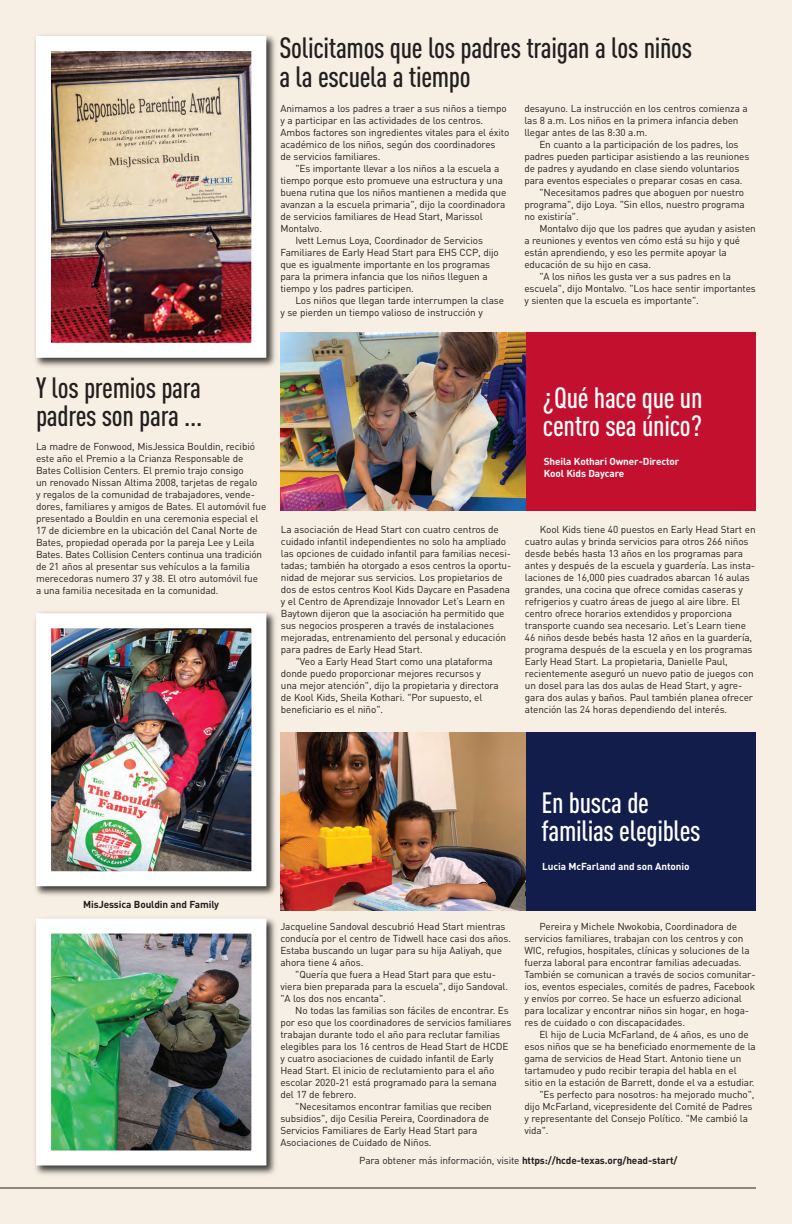
<style>
.page{position:relative;width:792px;height:1224px;background:#f8efe4}
.page>*{position:absolute;margin:0;border:0;box-sizing:border-box;transform-origin:0 0}
.t1{font:500 29px/28.5px "DIN Cond";letter-spacing:-.01em;color:#231f20}
.t2{font:500 29px/28.5px "DIN Cond";letter-spacing:-.01em;color:#fff}
.t3{font:10px/12px "DIN";letter-spacing:-.01em;color:#231f20}
.t4{font:700 10px "DIN";letter-spacing:-.01em;color:#231f20}
.t5{font:700 10px/12px "DIN";letter-spacing:-.01em;color:#fff}
.s1{font-weight:400}
</style>
<div class="page">
<hr style="left:0;top:1188px;width:756px;height:1px;background:#231f20">
<div style="left:518px;top:732px;width:238px;height:178px;background:#131d4b"></div>
<img style="left:281px;top:732px;width:245px;height:178px">
<div style="left:519px;top:333px;width:237px;height:178px;background:#c3102f"></div>
<img style="left:281px;top:333px;width:245px;height:178px">
<img style="left:35px;top:35px;width:241px;height:332px">
<img style="left:52px;top:52px;width:198px;height:290px">
<div style="left:36px;top:36px;width:230px;height:322px;border:15px solid #fff"></div>
<img style="left:35px;top:612px;width:241px;height:284px">
<img style="left:52px;top:629px;width:198px;height:241px">
<div style="left:36px;top:613px;width:230px;height:273px;border:15px solid #fff"></div>
<img style="left:35px;top:918px;width:241px;height:257px">
<img style="left:52px;top:935px;width:198px;height:214px">
<div style="left:36px;top:919px;width:230px;height:246px;border:15px solid #fff"></div>
<p class="t1" style="left:279px;top:37px;width:414px">Solicitamos que los padres traigan a los niños a la escuela a tiempo</p>
<p class="t3" style="left:280px;top:104px;width:230px">Animamos a los padres a traer a sus niños a tiempo y a participar en las actividades de los centros.<br>Ambos factores son ingredientes vitales para el éxito académico de los niños, según dos coordinadores<br>de servicios familiares.</p>
<p class="t3" style="left:280px;top:164px;width:227px;text-indent:15px">"Es importante llevar a los niños a la escuela a tiempo porque esto promueve una estructura y una buena rutina que los niños mantienen a medida que avanzan a la escuela primaria", dijo la coordinadora de servicios familiares de Head Start, Marissol Montalvo.</p>
<p class="t3" style="left:280px;top:236px;width:220px;text-indent:15px">Ivett Lemus Loya, Coordinador de Servicios Familiares de Early Head Start para EHS CCP, dijo que es igualmente importante en los programas para la primera infancia que los niños lleguen a tiempo y los padres participen.</p>
<p class="t3" style="left:280px;top:296px;width:225px;text-indent:15px">Los niños que llegan tarde interrumpen la clase y se pierden un tiempo valioso de instrucción y</p>
<p class="t3" style="left:524px;top:104px;width:225px">desayuno. La instrucción en los centros comienza a las 8 a.m. Los niños en la primera infancia deben llegar antes de las 8:30 a.m.</p>
<p class="t3" style="left:524px;top:140px;width:227px;text-indent:15px">En cuanto a la participación de los padres, los padres pueden participar asistiendo a las reuniones de padres y ayudando en clase siendo voluntarios para eventos especiales o preparar cosas en casa.</p>
<p class="t3" style="left:524px;top:188px;width:222px;text-align:justify;text-indent:15px">"Necesitamos padres que aboguen por nuestro programa", dijo Loya. "Sin ellos, nuestro programa no existiría".</p>
<p class="t3" style="left:524px;top:224px;width:233px;text-indent:15px">Montalvo dijo que los padres que ayudan y asisten a reuniones y eventos ven cómo está su hijo y qué están aprendiendo, y eso les permite apoyar la educación de su hijo en casa.</p>
<p class="t3" style="left:524px;top:272px;width:233px;text-indent:15px">"A los niños les gusta ver a sus padres en la escuela", dijo Montalvo. "Los hace sentir importantes y sienten que la escuela es importante".</p>
<p class="t1" style="left:36px;top:377px;width:168px">Y los premios para padres son para ...</p>
<p class="t3" style="left:36px;top:442px;width:232px">La madre de Fonwood, MisJessica Bouldin, recibió este año el Premio a la Crianza Responsable de Bates Collision Centers. El premio trajo consigo<br>un renovado Nissan Altima 2008, tarjetas de regalo<br>y regalos de la comunidad de trabajadores, vende&shy;dores, familiares y amigos de Bates. El automóvil fue presentado a Bouldin en una ceremonia especial el 17 de diciembre en la ubicación del Canal Norte de Bates, propiedad operada por la pareja Lee y Leila Bates. Bates Collision Centers continua una tradición de 21 años al presentar sus vehículos a la familia merecedoras numero 37 y 38. El otro automóvil fue<br>a una familia necesitada en la comunidad.</p>
<p class="t2" style="left:543px;top:387px;width:161px">¿Qué hace que un centro sea único?</p>
<p class="t5" style="left:544px;top:456px;width:137px">Sheila Kothari Owner-Director<br>Kool Kids Daycare</p>
<p class="t3" style="left:281px;top:525px;width:232px">La asociación de Head Start con cuatro centros de cuidado infantil independientes no solo ha ampliado las opciones de cuidado infantil para familias necesi&shy;tadas; también ha otorgado a esos centros la oportu&shy;nidad de mejorar sus servicios. Los propietarios de dos de estos centros Kool Kids Daycare en Pasadena y el Centro de Aprendizaje Innovador Let’s Learn en Baytown dijeron que la asociación ha permitido que sus negocios prosperen a través de instalaciones mejoradas, entrenamiento del personal y educación para padres de Early Head Start.</p>
<p class="t3" style="left:281px;top:657px;width:220px;text-indent:15px">"Veo a Early Head Start como una plataforma donde puedo proporcionar mejores recursos y una mejor atención", dijo la propietaria y directora de Kool Kids, Sheila Kothari. "Por supuesto, el beneficiario es el niño".</p>
<p class="t3" style="left:525px;top:525px;width:232px;text-indent:15px">Kool Kids tiene 40 puestos en Early Head Start en cuatro aulas y brinda servicios para otros 266 niños desde bebés hasta 13 años en los programas para antes y después de la escuela y guardería. Las insta&shy;laciones de 16,000 pies cuadrados abarcan 16 aulas grandes, una cocina que ofrece comidas caseras y refrigerios y cuatro áreas de juego al aire libre. El centro ofrece horarios extendidos y proporciona transporte cuando sea necesario. Let’s Learn tiene 46 niños desde bebés hasta 12 años en la guardería, programa después de la escuela y en los programas Early Head Start. La propietaria, Danielle Paul, recientemente aseguró un nuevo patio de juegos con un dosel para las dos aulas de Head Start, y agre&shy;gara dos aulas y baños. Paul también planea ofrecer atención las 24 horas dependiendo del interés.</p>
<p class="t4" style="left:83px;top:901px;width:137px">MisJessica Bouldin and Family</p>
<p class="t2" style="left:541px;top:792px;width:161px">En busca de familias elegibles</p>
<p class="t5" style="left:542px;top:861px;width:149px">Lucia McFarland and son Antonio</p>
<p class="t3" style="left:280px;top:922px;width:232px">Jacqueline Sandoval descubrió Head Start mientras conducía por el centro de Tidwell hace casi dos años.<br>Estaba buscando un lugar para su hija Aaliyah, que ahora tiene 4 años.</p>
<p class="t3" style="left:280px;top:970px;width:229px;text-indent:15px">"Quería que fuera a Head Start para que estu&shy;viera bien preparada para la escuela", dijo Sandoval. "A los dos nos encanta".</p>
<p class="t3" style="left:280px;top:1006px;width:232px;text-indent:15px">No todas las familias son fáciles de encontrar. Es por eso que los coordinadores de servicios familiares trabajan durante todo el año para reclutar familias elegibles para los 16 centros de Head Start de HCDE y cuatro asociaciones de cuidado infantil de Early Head Start. El inicio de reclutamiento para el año escolar 2020-21 está programado para la semana del 17 de febrero.</p>
<p class="t3" style="left:280px;top:1102px;width:213px;text-indent:15px">"Necesitamos encontrar familias que reciben subsidios", dijo Cesilia Pereira, Coordinadora de Servicios Familiares de Early Head Start para Asociaciones de Cuidado de Niños.</p>
<p class="t3" style="left:525px;top:922px;width:233px;text-indent:15px">Pereira y Michele Nwokobia, Coordinadora de servicios familiares, trabajan con los centros y con WIC, refugios, hospitales, clínicas y soluciones de la fuerza laboral para encontrar familias adecuadas.<br>También se comunican a través de socios comunitar&shy;ios, eventos especiales, comités de padres, Facebook y envíos por correo. Se hace un esfuerzo adicional para localizar y encontrar niños sin hogar, en hoga&shy;res de cuidado o con discapacidades.</p>
<p class="t3" style="left:524px;top:1030px;width:233px;text-indent:15px">El hijo de Lucia McFarland, de 4 años, es uno de esos niños que se ha beneficiado enormemente de la gama de servicios de Head Start. Antonio tiene un tartamudeo y pudo recibir terapia del habla en el sitio en la estación de Barrett, donde el va a estudiar.</p>
<p class="t3" style="left:524px;top:1090px;width:232px;text-indent:15px">"Es perfecto para nosotros: ha mejorado mucho", dijo McFarland, vicepresidente del Comité de Padres y representante del Consejo Político. "Me cambió la vida".</p>
<p class="t4" style="left:359px;top:1157px;width:320px"><span class="s1">Para obtener más información, visite</span> https://hcde-texas.org/head-start/</p>
</div>
